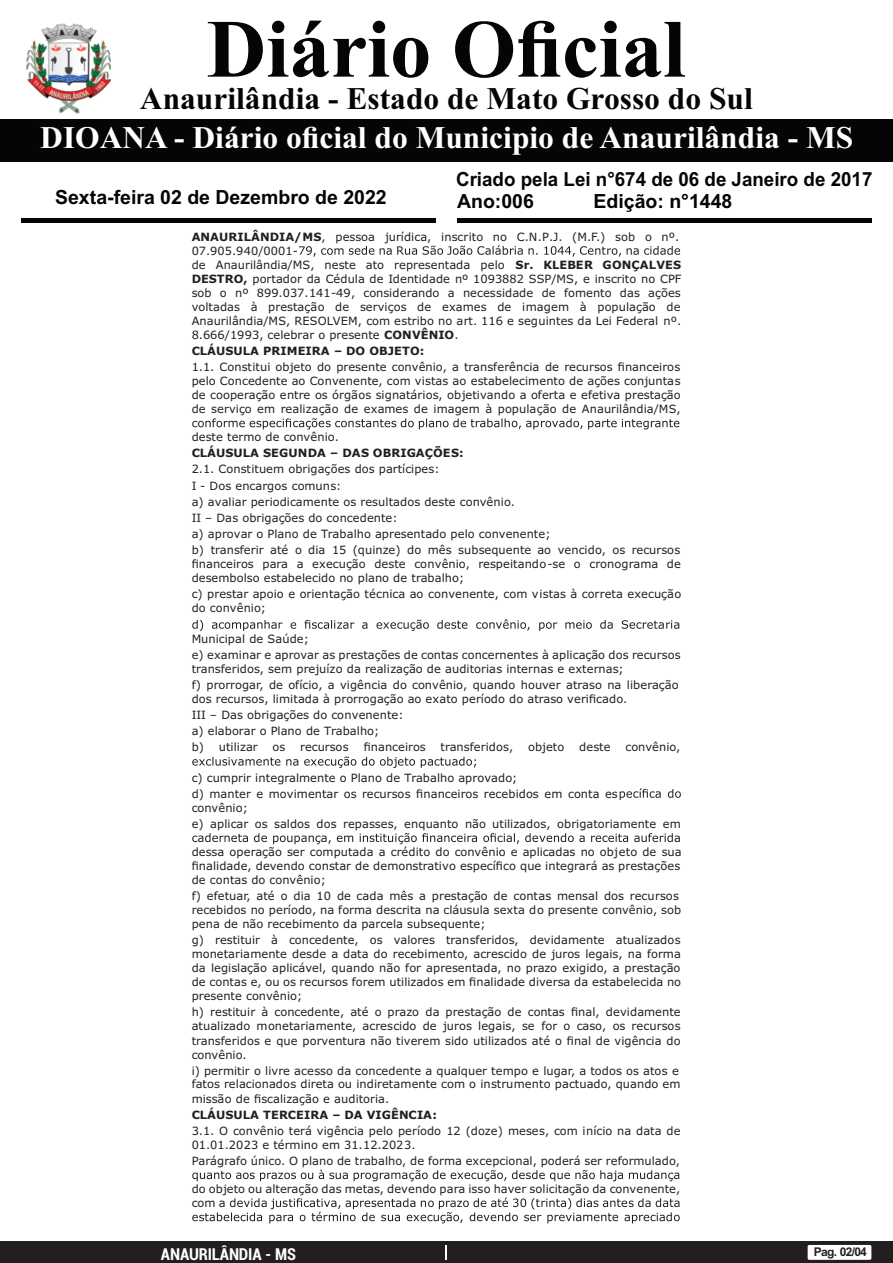
<style>
.page{position:relative;width:893px;height:1263px;background:#fff}
.page>*{position:absolute;margin:0;border:0;box-sizing:border-box;transform-origin:0 0}
.t1{font:700 82.5px "Times New Roman";color:#040504}
.t2{font:700 31.5px "Times New Roman";color:#fff}
.t3{font:700 31.5px "Times New Roman";color:#040504}
.t4{font:700 19.5px "Arial";color:#040504}
.t5{font:700 19.5px "Arial";color:#040504;scale:.96 1}
.t6{font:700 condensed 16.5px "Roboto";letter-spacing:-.01em;color:#fff}
.t7{font:700 12px "Arial";letter-spacing:-.055em;color:#231f20}
.t8{font:11.4px/14px "Verdana";color:#231f20}
.t9{font:700 11.4px "Verdana";color:#231f20}
.s1{font-weight:700}
</style>
<div class="page">
<div style="left:0;top:1242px;width:893px;height:21px;background:#231f20"></div>
<svg style="left:446px;top:1245px;width:1px;height:15px"></svg>
<div style="left:808px;top:1245px;width:63px;height:15px;background:#fff;border-radius:2px"></div>
<div style="left:0;top:119px;width:893px;height:42px;background:#040504"></div>
<hr style="left:21px;top:218px;width:415px;height:4px;background:#040504">
<hr style="left:457px;top:218px;width:415px;height:4px;background:#040504">
<img style="left:25px;top:23px;width:86px;height:91px">
<svg style="left:299px;top:245px;width:381px;height:12px"></svg>
<svg style="left:192px;top:418px;width:487px;height:11px"></svg>
<svg style="left:192px;top:619px;width:487px;height:12px"></svg>
<svg style="left:192px;top:756px;width:284px;height:12px"></svg>
<svg style="left:620px;top:788px;width:61px;height:12px"></svg>
<svg style="left:192px;top:833px;width:488px;height:11px"></svg>
<svg style="left:192px;top:1169px;width:487px;height:12px"></svg>
<svg style="left:192px;top:1197px;width:488px;height:26px"></svg>
<h1 class="t1" style="left:207px;top:21px;width:480px">Diário Oficial</h1>
<h2 class="t3" style="left:140px;top:88px;width:614px">Anaurilândia - Estado de Mato Grosso do Sul</h2>
<h2 class="t2" style="left:40px;top:126px;width:814px">DIOANA - Diário oficial do Municipio de Anaurilândia - MS</h2>
<h3 class="t5" style="left:456px;top:172px;width:435px">Criado pela Lei n°674 de 06 de Janeiro de 2017</h3>
<h3 class="t4" style="left:55px;top:190px;width:333px">Sexta-feira 02 de Dezembro de 2022</h3>
<h3 class="t4" style="left:457px;top:193px;width:78px">Ano:006</h3>
<h3 class="t4" style="left:593px;top:193px;width:140px">Edição: n°1448</h3>
<p class="t8" style="left:192px;top:231px;width:491px"><span class="s1">ANAURILÂNDIA/MS</span>, pessoa jurídica, inscrito no C.N.P.J. (M.F.) sob o nº.<br>07.905.940/0001-<br>de Anaurilândia/MS, neste ato representada pelo <span class="s1">Sr. KLEBER GONÇALVES DESTRO,</span> portador da Cédula de Identidade nº 1093882 SSP/MS, e inscrito no CPF sob o nº 899.037.141-49, considerando a necessidade de fomento das ações voltadas à prestação de serviços de exames de imagem à população de Anaurilândia/MS, RESOLVEM, com estribo no art. 116 e seguintes da Lei Federal nº.<br>8.666/1993, celebrar o presente <span class="s1">CONVÊNIO</span>.</p>
<p class="t9" style="left:192px;top:346px;width:234px">CLÁUSULA PRIMEIRA – DO OBJETO:</p>
<p class="t8" style="left:192px;top:361px;width:491px;text-align:justify">1.1. Constitui objeto do presente convênio, a transferência de recursos financeiros pelo Concedente ao Convenente, com vistas ao estabelecimento de ações conjuntas de cooperação entre os órgãos signatários, objetivando a oferta e efetiva prestação de serviço em realização de exames de imagem à população de Anaurilândia/MS,</p>
<p class="t8" style="left:192px;top:431px;width:149px">deste termo de convênio.</p>
<p class="t9" style="left:192px;top:448px;width:273px">CLÁUSULA SEGUNDA – DAS OBRIGAÇÕES:</p>
<p class="t8" style="left:192px;top:462px;width:490px;line-height:16px">2.1. Constituem obrigações dos partícipes:<br>I - Dos encargos comuns:<br>a) avaliar periodicamente os resultados deste convênio.<br>II – Das obrigações do concedente:<br>a) aprovar o Plano de Trabalho apresentado pelo convenente;<br>b) transferir até o dia 15 (quinze) do mês subsequente ao vencido, os recursos</p>
<p class="t8" style="left:192px;top:558px;width:491px">financeiros para a execução deste convênio, respeitando-se o cronograma de desembolso estabelecido no plano de trabalho;</p>
<p class="t8" style="left:192px;top:588px;width:491px">c) prestar apoio e orientação técnica ao convenente, com vistas à correta execução do convênio;</p>
<p class="t8" style="left:192px;top:632px;width:491px;line-height:15.9px">Municipal de Saúde;<br>e) examinar e aprovar as prestações de contas concernentes à aplicação dos recursos</p>
<p class="t8" style="left:192px;top:662px;width:488px;line-height:15.9px">transferidos, sem prejuízo da realização de auditorias internas e externas;<br>f) prorrogar, de ofício, a vigência do convênio, quando houver atraso na liberação</p>
<p class="t8" style="left:192px;top:692px;width:437px;line-height:16px">dos recursos, limitada à prorrogação ao exato período do atraso verificado.<br>III – Das obrigações do convenente:<br>a) elaborar o Plano de Trabalho;<br>b) utilizar</p>
<p class="t8" style="left:273px;top:741px;width:14px">os</p>
<p class="t8" style="left:300px;top:741px;width:50px">recursos</p>
<p class="t8" style="left:364px;top:741px;width:64px">financeiros</p>
<p class="t8" style="left:441px;top:741px;width:74px">transferidos,</p>
<p class="t8" style="left:528px;top:741px;width:38px">objeto</p>
<p class="t8" style="left:579px;top:741px;width:33px">deste</p>
<p class="t8" style="left:625px;top:741px;width:56px">convênio,</p>
<p class="t8" style="left:192px;top:771px;width:428px;line-height:15.9px">c) cumprir integralmente o Plano de Trabalho aprovado;<br>d) manter e movimentar os recursos financeiros recebidos em conta es</p>
<p class="t8" style="left:192px;top:801px;width:491px;line-height:15.9px">convênio;<br>e) aplicar os saldos dos repasses, enquanto não utilizados, obrigatoriamente em</p>
<p class="t8" style="left:192px;top:845px;width:491px;text-align:justify">dessa operação ser computada a crédito do convênio e aplicadas no objeto de sua finalidade, devendo constar de demonstrativo específico que integrará as prestações de contas do convênio;</p>
<p class="t8" style="left:192px;top:890px;width:491px">f) efetuar, até o dia 10 de cada mês a prestação de contas mensal dos recursos recebidos no período, na forma descrita na cláusula sexta do presente convênio, sob pena de não recebimento da parcela subsequente;</p>
<p class="t8" style="left:192px;top:934px;width:491px;text-align:justify">g) restituir à concedente, os valores transferidos, devidamente atualizados monetariamente desde a data do recebimento, acrescido de juros legais, na forma da legislação aplicável, quando não for apresentada, no prazo exigido, a prestação de contas e, ou os recursos forem utilizados em finalidade diversa da estabelecida no presente convênio;</p>
<p class="t8" style="left:192px;top:1006px;width:491px;text-align:justify">h) restituir à concedente, até o prazo da prestação de contas final, devidamente atualizado monetariamente, acrescido de juros legais, se for o caso, os recursos transferidos e que porventura não tiverem sido utilizados até o final de vigência do convênio.</p>
<p class="t8" style="left:192px;top:1064px;width:490px">i) permitir o livre acesso da concedente a qualquer tempo e lugar, a todos os atos e fatos relacionados direta ou indiretamente com o instrumento pactuado, quando em missão de fiscalização e auditoria.</p>
<p class="t9" style="left:192px;top:1110px;width:247px">CLÁUSULA TERCEIRA – DA VIGÊNCIA:</p>
<p class="t8" style="left:192px;top:1124px;width:490px">3.1. O convênio terá vigência pelo período 12 (doze) meses, com início na data de<br>01.01.2023 e término em 31.12.2023.</p>
<p class="t8" style="left:192px;top:1155px;width:490px">Parágrafo único. O plano de trabalho, de forma excepcional, poderá ser reformulado,</p>
<p class="t8" style="left:192px;top:1183px;width:490px">do objeto ou alteração das metas, devendo para isso haver solicitação da convenente, com a</p>
<h3 class="t6" style="left:161px;top:1247px;width:136px">ANAURILÂNDIA - MS</h3>
<p class="t7" style="left:814px;top:1247px;width:55px">Pag. 02/04</p>
</div>
